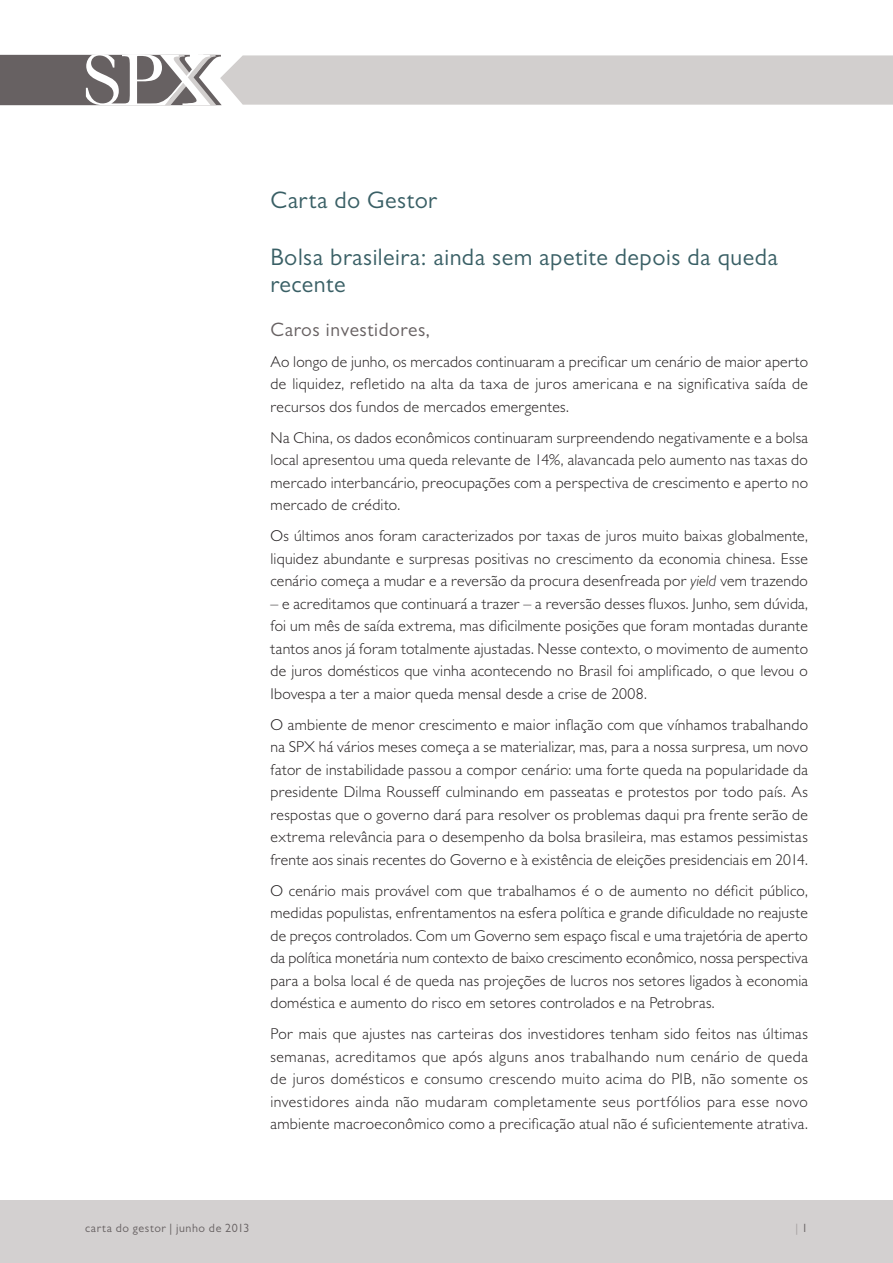
<style>
.page{position:relative;width:893px;height:1263px;background:#fff}
.page>*{position:absolute;margin:0;border:0;box-sizing:border-box;transform-origin:0 0}
.titulo{font:24px/27px "Gill Sans MT Pro";letter-spacing:.02em;color:#395f65}
.subtítulo{font:19.5px "Gill Sans MT Pro";letter-spacing:.03em;color:#676162}
.texto{font:300 15.75px/22.5px "Gill Sans MT Pro";letter-spacing:.015em;color:#231f20;text-align:justify}
.t1{font:12px "Gill Sans MT Pro";letter-spacing:.05em;color:#676162}
.texto-2{font:12px "Gill Sans MT Pro";color:#a59fa0}
.s1{font-style:italic}
.s2{color:#676162}
</style>
<div class="page">
<svg style="left:0;top:54px;width:893px;height:51px;background:#c3c0bf"></svg>
<div style="left:0;top:1200px;width:893px;height:63px;background:#d3d0d0"></div>
<p class="titulo" style="left:271px;top:186px;width:168px">Carta do Gestor</p>
<p class="titulo" style="left:271px;top:243px;width:509px">Bolsa brasileira: ainda sem apetite depois da queda recente</p>
<p class="subtítulo" style="left:271px;top:318px;width:161px">Caros investidores,</p>
<p class="texto" style="left:271px;top:350px;width:539px">Ao longo de junho, os mercados continuaram a precificar um cenário de maior aperto de liquidez, refletido na alta da taxa de juros americana e na significativa saída de recursos dos fundos de mercados emergentes.</p>
<p class="texto" style="left:271px;top:426px;width:539px">Na China, os dados econômicos continuaram surpreendendo negativamente e a bolsa local apresentou uma queda relevante de 14%, alavancada pelo aumento nas taxas do mercado interbancário, preocupações com a perspectiva de crescimento e aperto no mercado de crédito.</p>
<p class="texto" style="left:271px;top:524px;width:539px">Os últimos anos foram caracterizados por taxas de juros muito baixas globalmente, liquidez abundante e surpresas positivas no crescimento da economia chinesa. Esse cenário começa a mudar e a reversão da procura desenfreada por <span class="s1">yield</span> vem trazendo</p>
<p class="texto" style="left:271px;top:592px;width:539px">– e acreditamos que continuará a trazer – a reversão desses fluxos. Junho, sem dúvida, foi um mês de saída extrema, mas dificilmente posições que foram montadas durante tantos anos já foram totalmente ajustadas. Nesse contexto, o movimento de aumento de juros domésticos que vinha acontecendo no Brasil foi amplificado, o que levou o Ibovespa a ter a maior queda mensal desde a crise de 2008.</p>
<p class="texto" style="left:271px;top:713px;width:539px">O ambiente de menor crescimento e maior inflação com que vínhamos trabalhando na SPX há vários meses começa a se materializar, mas, para a nossa surpresa, um novo fator de instabilidade passou a compor cenário: uma forte queda na popularidade da presidente Dilma Rousseff culminando em passeatas e protestos por todo país. As respostas que o governo dará para resolver os problemas daqui pra frente serão de extrema relevância para o desempenho da bolsa brasileira, mas estamos pessimistas frente aos sinais recentes do Governo e à existência de eleições presidenciais em 2014.</p>
<p class="texto" style="left:271px;top:879px;width:539px">O cenário mais provável com que trabalhamos é o de aumento no déficit público, medidas populistas, enfrentamentos na esfera política e grande dificuldade no reajuste de preços controlados. Com um Governo sem espaço fiscal e uma trajetória de aperto da política monetária num contexto de baixo crescimento econômico, nossa perspectiva para a bolsa local é de queda nas projeções de lucros nos setores ligados à economia doméstica e aumento do risco em setores controlados e na Petrobras.</p>
<p class="texto" style="left:271px;top:1022px;width:539px">Por mais que ajustes nas carteiras dos investidores tenham sido feitos nas últimas semanas, acreditamos que após alguns anos trabalhando num cenário de queda de juros domésticos e consumo crescendo muito acima do PIB, não somente os investidores ainda não mudaram completamente seus portfólios para esse novo ambiente macroeconômico como a precificação atual não é suficientemente atrativa.</p>
<p class="t1" style="left:85px;top:1221px;width:166px">carta do gestor | junho de 2013</p>
<p class="texto-2" style="left:795px;top:1221px;width:14px">| <span class="s2">1</span></p>
</div>
